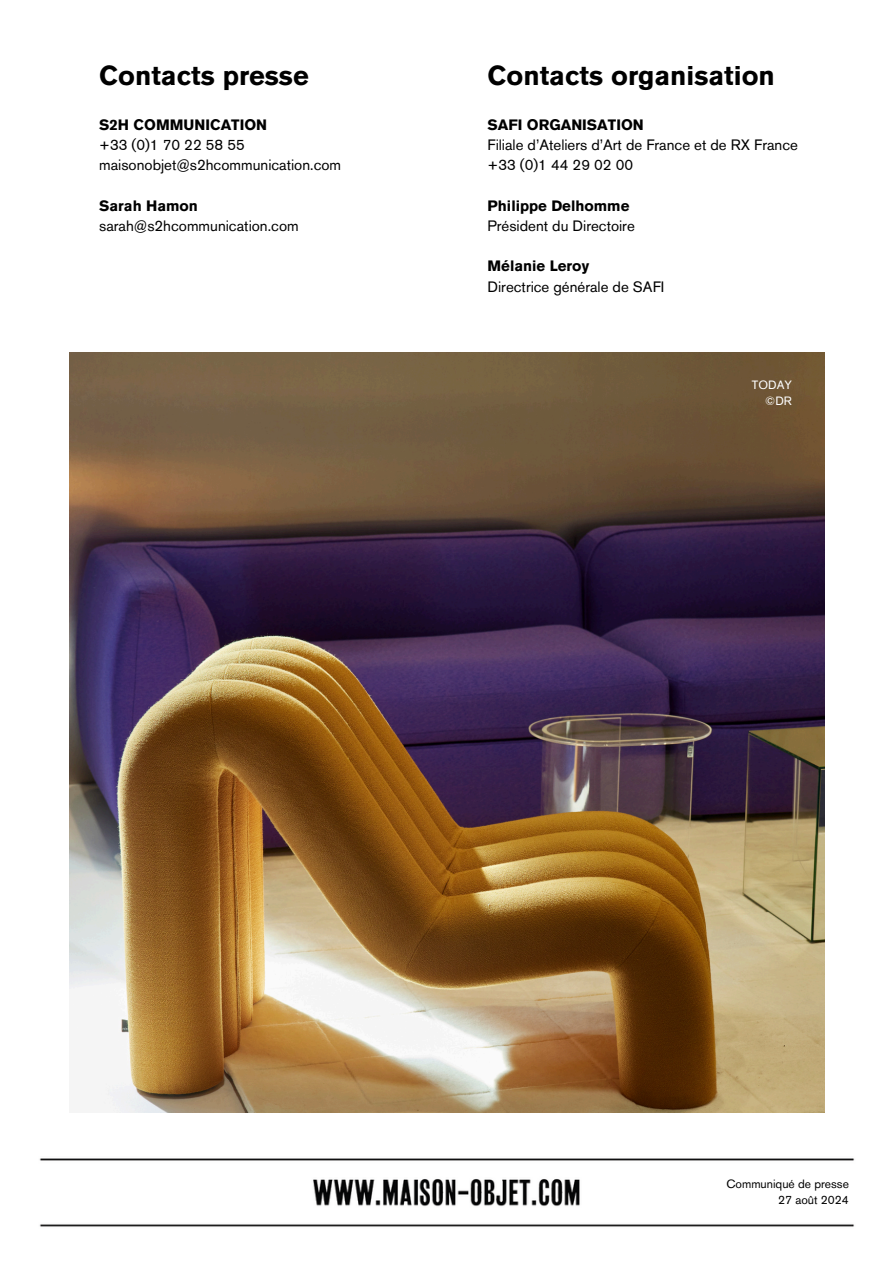
<style>
.page{position:relative;width:894px;height:1264px;background:#fff}
.page>*{position:absolute;margin:0;border:0;box-sizing:border-box;transform-origin:0 0}
.t1{font:700 27px "Akzidenz Grotesk Pro";color:#000}
.t2{font:15px/20.2px "Akzidenz Grotesk Pro";color:#000}
.t3{font:12px "Akzidenz Grotesk Pro";color:#000}
.t4{font:12px/16px "Akzidenz Grotesk Pro";color:#fff;text-align:right}
.s1{font-weight:700}
</style>
<div class="page">
<img style="left:39px;top:1158px;width:816px;height:69px">
<img style="left:69px;top:352px;width:754px;height:760px">
<h2 class="t1" style="left:99px;top:64px;width:211px">Contacts presse</h2>
<h2 class="t2" style="left:99px;top:116px;width:243px"><span class="s1">S2H COMMUNICATION<br></span>+33 (0)1 70 22 58 55 maisonobjet@s2hcommunication.com</h2>
<h2 class="t2" style="left:99px;top:197px;width:201px"><span class="s1">Sarah Hamon </span>sarah@s2hcommunication.com</h2>
<p class="t1" style="left:487px;top:64px;width:289px">Contacts organisation</p>
<h3 class="t2" style="left:487px;top:116px;width:312px"><span class="s1">SAFI ORGANISATION<br></span>Filiale d’Ateliers d’Art de France et de RX France +33 (0)1 44 29 02 00</h3>
<p class="t2" style="left:487px;top:197px;width:149px"><span class="s1">Philippe Delhomme<br></span>Président du Directoire</p>
<p class="t2" style="left:487px;top:257px;width:178px"><span class="s1">Mélanie Leroy<br></span>Directrice générale de SAFI</p>
<p class="t4" style="left:751px;top:377px;width:41px">TODAY ©DR</p>
<h2 class="t3" style="left:726px;top:1179px;width:124px">Communiqué de presse</h2>
<h1 class="t3" style="left:778px;top:1195px;width:72px">27 août 2024</h1>
</div>
